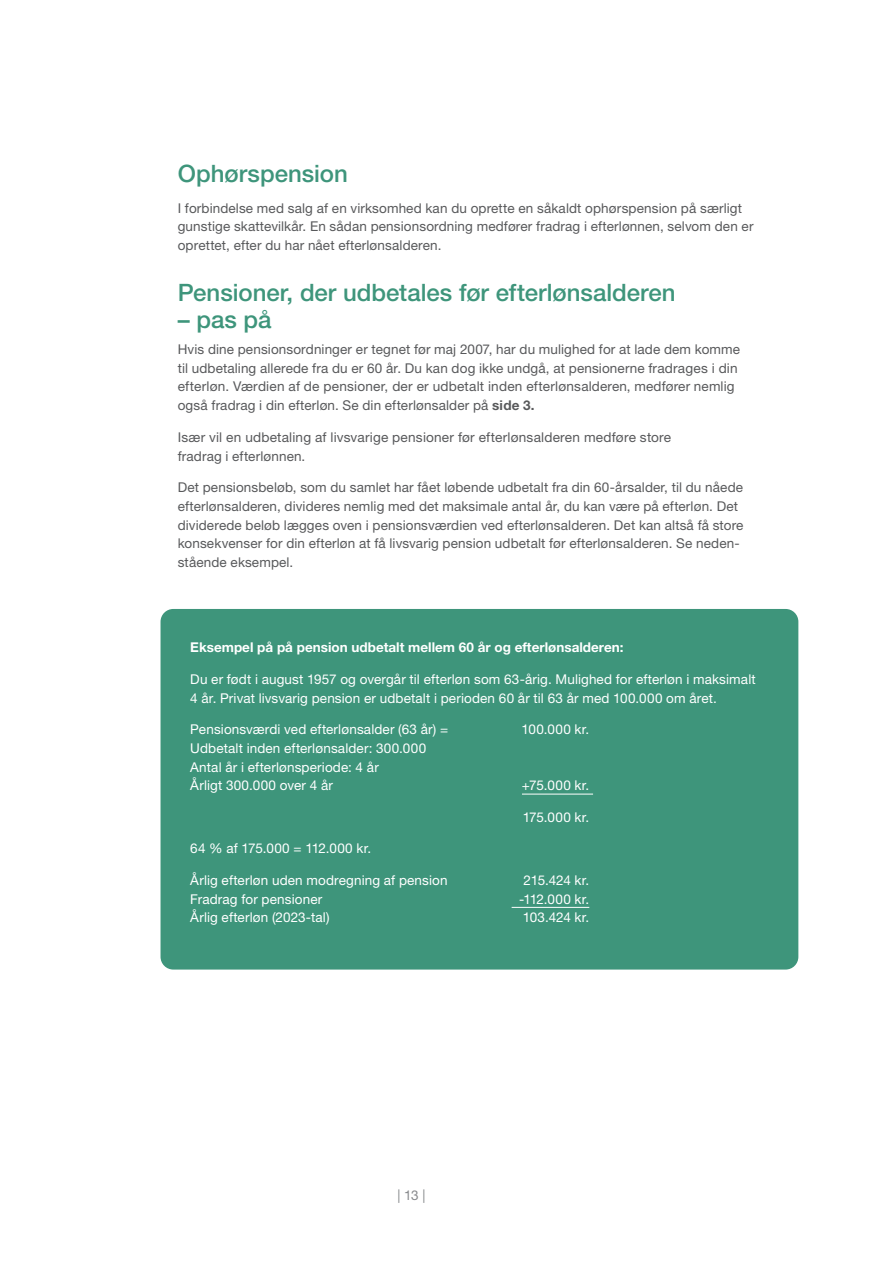
<style>
.page{position:relative;width:893px;height:1263px;background:#fff}
.page>*{position:absolute;margin:0;border:0;box-sizing:border-box;transform-origin:0 0}
.t1{font:500 24px "Helvetica Neue LT Std";color:#3e957b}
.t2{font:13.5px/18.8px "Helvetica Neue LT Std";letter-spacing:.01em;color:#58595b}
.t3{font:13.5px/18.8px "Helvetica Neue LT Std";letter-spacing:.01em;color:#fff}
.t4{font:700 13.5px "Helvetica Neue LT Std";color:#fff}
.t5{font:13.5px "Helvetica Neue LT Std";color:#888a8d}
.s1{font-weight:700}
</style>
<div class="page">
<div style="left:161px;top:609px;width:637px;height:360px;background:#3e957b;border-radius:13px"></div>
<hr style="left:522px;top:794px;width:71px;height:1px;background:#fff">
<hr style="left:512px;top:907px;width:77px;height:1px;background:#fff">
<h1 class="t1" style="left:178px;top:159px;width:172px">Ophørspension</h1>
<p class="t2" style="left:178px;top:198px;width:577px">I forbindelse med salg af en virksomhed kan du oprette en såkaldt ophørspension på særligt gunstige skattevilkår. En sådan pensionsordning medfører fradrag i efterlønnen, selvom den er oprettet, efter du har nået efterlønsalderen.</p>
<h1 class="t1" style="left:178px;top:278px;width:499px">Pensioner, der udbetales før efterlønsalderen</h1>
<h1 class="t1" style="left:178px;top:305px;width:95px">– pas på</h1>
<p class="t2" style="left:178px;top:340px;width:564px">Hvis dine pensionsordninger er tegnet før maj 2007, har du mulighed for at lade dem komme til udbetaling allerede fra du er 60 år. Du kan dog ikke undgå, at pensionerne fradrages i din efterløn. Værdien af de pensioner, der er udbetalt inden efterlønsalderen, medfører nemlig også fradrag i din efterløn. Se din efterlønsalder på <span class="s1">side 3.</span></p>
<p class="t2" style="left:178px;top:427px;width:495px">Især vil en udbetaling af livsvarige pensioner før efterlønsalderen medføre store fradrag i efterlønnen.</p>
<p class="t2" style="left:178px;top:478px;width:567px">Det pensionsbeløb, som du samlet har fået løbende udbetalt fra din 60-årsalder, til du nåede efterlønsalderen, divideres nemlig med det maksimale antal år, du kan være på efterløn. Det dividerede beløb lægges oven i pensionsværdien ved efterlønsalderen. Det kan altså få store konsekvenser for din efterløn at få livsvarig pension udbetalt før efterlønsalderen. Se neden&shy;stående eksempel.</p>
<p class="t4" style="left:190px;top:639px;width:435px">Eksempel på på pension udbetalt mellem 60 år og efterlønsalderen:</p>
<p class="t3" style="left:190px;top:669px;width:567px">Du er født i august 1957 og overgår til efterløn som 63-årig. Mulighed for efterløn i maksimalt<br>4 år. Privat livsvarig pension er udbetalt i perioden 60 år til 63 år med 100.000 om året.</p>
<p class="t3" style="left:190px;top:720px;width:259px">Pensionsværdi ved efterlønsalder (63 år) =</p>
<p class="t3" style="left:522px;top:720px;width:69px">100.000 kr.</p>
<p class="t3" style="left:190px;top:738px;width:237px">Udbetalt inden efterlønsalder: 300.000<br>Antal år i efterlønsperiode: 4 år<br>Årligt 300.000 over 4 år</p>
<p class="t3" style="left:522px;top:776px;width:69px">+75.000 kr.</p>
<p class="t3" style="left:523px;top:807px;width:68px">175.000 kr.</p>
<p class="t3" style="left:190px;top:839px;width:182px">64 % af 175.000 = 112.000 kr.</p>
<p class="t3" style="left:190px;top:870px;width:259px">Årlig efterløn uden modregning af pension</p>
<p class="t3" style="left:524px;top:870px;width:67px">215.424 kr.</p>
<p class="t3" style="left:190px;top:889px;width:134px">Fradrag for pensioner</p>
<p class="t3" style="left:519px;top:889px;width:72px">-112.000 kr.</p>
<p class="t3" style="left:190px;top:908px;width:141px">Årlig efterløn (2023-tal)</p>
<p class="t3" style="left:523px;top:908px;width:68px">103.424 kr.</p>
<p class="t5" style="left:397px;top:1187px;width:29px">| 13 |</p>
</div>
